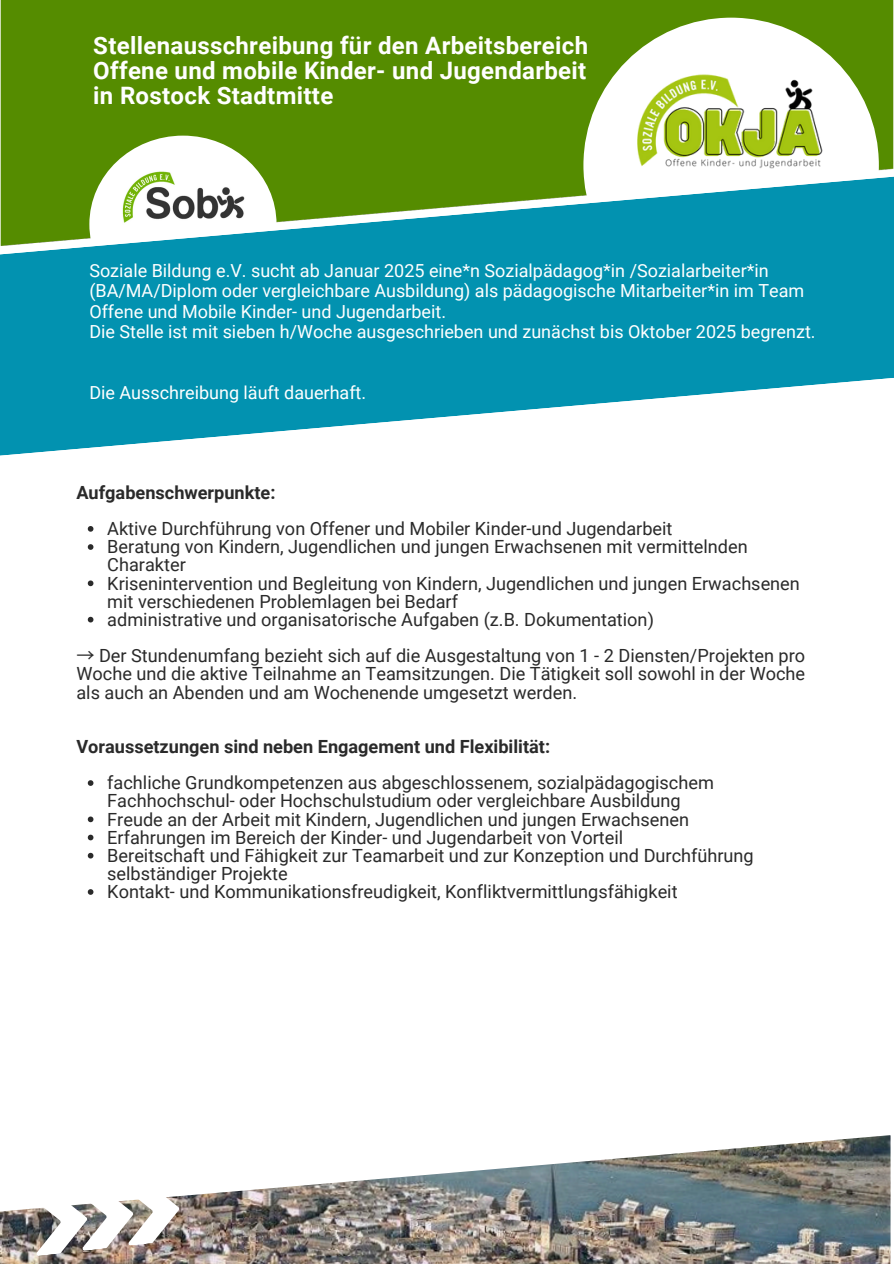
<style>
.page{position:relative;width:894px;height:1264px;background:#fff}
.page>*{position:absolute;margin:0;border:0;box-sizing:border-box;transform-origin:0 0}
.t1{font:700 24px/24.8px "Roboto";letter-spacing:.015em;color:#fff;text-align:justify}
.t2{font:18.15px/18.1px "Roboto";color:#2a2a2a}
.t3{font:700 18.15px "Roboto";color:#2a2a2a}
.t4{font:18px/20.2px "Roboto";color:#fff}
.s1{font-family:"Noto Sans CJ Ksc"}
</style>
<div class="page">
<div style="left:0;top:0;width:893px;height:173px;background:#558c00"></div>
<img style="left:0;top:1135px;width:890px;height:128px">
<div style="left:583px;top:18px;width:295px;height:295px;background:#fff;border-radius:50%"></div>
<div style="left:89px;top:136px;width:187px;height:177px;background:#fff;border-radius:50%"></div>
<img style="left:29px;top:1177px;width:153px;height:79px">
<svg style="left:0;top:173px;width:893px;height:283px;fill:#0292b0"></svg>
<img style="left:117px;top:171px;width:131px;height:54px">
<svg style="left:88px;top:526px;width:5px;height:5px"></svg>
<svg style="left:88px;top:544px;width:5px;height:6px"></svg>
<svg style="left:88px;top:580px;width:5px;height:6px"></svg>
<svg style="left:88px;top:617px;width:5px;height:5px"></svg>
<svg style="left:88px;top:780px;width:5px;height:6px"></svg>
<svg style="left:88px;top:816px;width:5px;height:6px"></svg>
<svg style="left:88px;top:834px;width:5px;height:6px"></svg>
<svg style="left:88px;top:852px;width:5px;height:6px"></svg>
<svg style="left:88px;top:889px;width:5px;height:5px"></svg>
<img style="left:628px;top:45px;width:205px;height:152px">
<h2 class="t1" style="left:93px;top:34px;width:496px">Stellenausschreibung für den Arbeitsbereich Offene und mobile Kinder- und Jugendarbeit in Rostock Stadtmitte</h2>
<p class="t4" style="left:89px;top:261px;width:716px">Soziale Bildung e.V. sucht ab Januar 2025 eine*n Sozialpädagog*in /Sozialarbeiter*in (BA/MA/Diplom oder vergleichbare Ausbildung) als pädagogische Mitarbeiter*in im Team<br>Offene und Mobile Kinder- und Jugendarbeit.</p>
<p class="t4" style="left:89px;top:321px;width:727px">Die Stelle ist mit sieben h/Woche ausgeschrieben und zunächst bis Oktober 2025 begrenzt.</p>
<p class="t4" style="left:89px;top:382px;width:278px">Die Ausschreibung läuft dauerhaft.</p>
<h1 class="t3" style="left:76px;top:482px;width:200px">Aufgabenschwerpunkte:</h1>
<p class="t2" style="left:107px;top:520px;width:566px">Aktive Durchführung von Offener und Mobiler Kinder-und Jugendarbeit</p>
<p class="t2" style="left:107px;top:538px;width:641px">Beratung von Kindern, Jugendlichen und jungen Erwachsenen mit vermittelnden<br>Charakter</p>
<p class="t2" style="left:107px;top:574px;width:694px">Krisenintervention und Begleitung von Kindern, Jugendlichen und jungen Erwachsenen mit verschiedenen Problemlagen bei Bedarf</p>
<p class="t2" style="left:107px;top:610px;width:548px">administrative und organisatorische Aufgaben (z.B. Dokumentation)</p>
<p class="t2" style="left:76px;top:647px;width:730px;text-align:justify"><span class="s1">→</span> Der Stundenumfang bezieht sich auf die Ausgestaltung von 1 - 2 Diensten/Projekten pro Woche und die aktive Teilnahme an Teamsitzungen. Die Tätigkeit soll sowohl in der Woche als auch an Abenden und am Wochenende umgesetzt werden.</p>
<h2 class="t3" style="left:76px;top:736px;width:475px">Voraussetzungen sind neben Engagement und Flexibilität:</h2>
<p class="t2" style="left:107px;top:774px;width:608px">fachliche Grundkompetenzen aus abgeschlossenem, sozialpädagogischem<br>Fachhochschul- oder Hochschulstudium oder vergleichbare Ausbildung</p>
<p class="t2" style="left:107px;top:810px;width:583px">Freude an der Arbeit mit Kindern, Jugendlichen und jungen Erwachsenen</p>
<p class="t2" style="left:107px;top:828px;width:517px">Erfahrungen im Bereich der Kinder- und Jugendarbeit von Vorteil</p>
<p class="t2" style="left:107px;top:846px;width:648px">Bereitschaft und Fähigkeit zur Teamarbeit und zur Konzeption und Durchführung selbständiger Projekte</p>
<p class="t2" style="left:107px;top:883px;width:571px">Kontakt- und Kommunikationsfreudigkeit, Konfliktvermittlungsfähigkeit</p>
</div>
